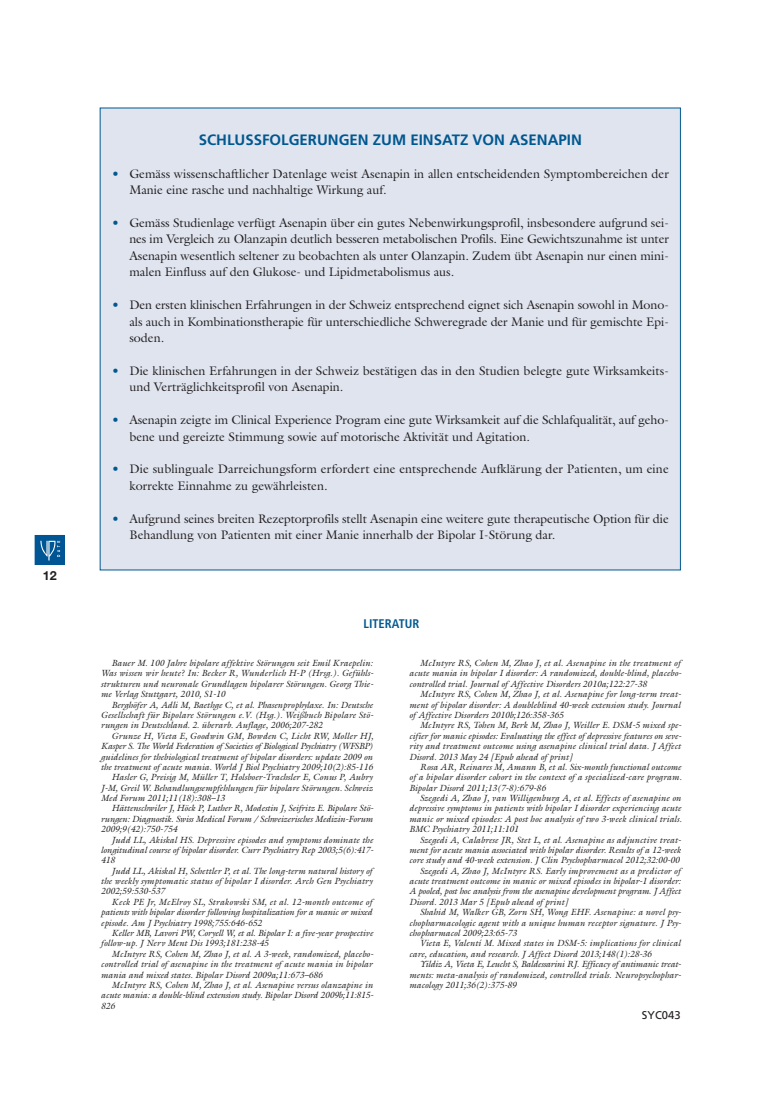
<style>
.page{position:relative;width:780px;height:1117px;background:#fff}
.page>*{position:absolute;margin:0;border:0;box-sizing:border-box;transform-origin:0 0}
.t1{font:700 15px "Frutiger";color:#005890}
.t2{font:12.5px/16.4px "Galliard";color:#231f20}
.t3{font:700 condensed 12.5px "Frutiger";color:#005890}
.t4{font:700 12.5px "Helvetica Neue";color:#231f20}
.t5{font:11.25px "Frutiger";color:#231f20}
.t6{font:italic 9px/10.4px "Galliard";color:#231f20;text-align:justify}
.t7{font:italic 9px "Galliard";letter-spacing:-.02em;color:#231f20}
.t8{font:italic 9px "Galliard";letter-spacing:.02em;color:#231f20}
.s1{color:#005890}
</style>
<div class="page">
<div style="left:35px;top:534px;width:30px;height:30px;background:#f7f9fb"></div>
<div style="left:35px;top:535px;width:30px;height:29px;background:#005594"></div>
<svg style="left:40px;top:540px;width:20px;height:20px"></svg>
<div style="left:100px;top:108px;width:580px;height:461px;background:#dfe4ef"></div>
<h2 class="t4" style="left:43px;top:568px;width:15px">12</h2>
<h1 class="t1" style="left:199px;top:134px;width:384px">SCHLUSSFOLGERUNGEN ZUM EINSATZ VON ASENAPIN</h1>
<h2 class="t2" style="left:129px;top:165px;width:541px;text-indent:-18px"><span class="s1">•</span> Gemäss wissenschaftlicher Datenlage weist Asenapin in allen entscheidenden Symptombereichen der<br>Manie eine rasche und nachhaltige Wirkung auf.</h2>
<p class="t2" style="left:129px;top:214px;width:541px;text-align:justify;text-indent:-18px"><span class="s1">•</span> Gemäss Studienlage verfügt Asenapin über ein gutes Nebenwirkungsprofil, insbesondere aufgrund sei&shy;nes im Vergleich zu Olanzapin deutlich besseren metabolischen Profils. Eine Gewichtszunahme ist unter Asenapin wesentlich seltener zu beobachten als unter Olanzapin. Zudem übt Asenapin nur einen mini&shy;malen Einfluss auf den Glukose- und Lipidmetabolismus aus.</p>
<h2 class="t2" style="left:129px;top:296px;width:541px;text-align:justify;text-indent:-18px"><span class="s1">•</span> Den ersten klinischen Erfahrungen in der Schweiz entsprechend eignet sich Asenapin sowohl in Mono&shy;als auch in Kombinationstherapie für unterschiedliche Schweregrade der Manie und für gemischte Epi&shy;soden.</h2>
<h2 class="t2" style="left:129px;top:362px;width:541px;text-indent:-18px"><span class="s1">•</span> Die klinischen Erfahrungen in der Schweiz bestätigen das in den Studien belegte gute Wirksamkeits&shy;und Verträglichkeitsprofil von Asenapin.</h2>
<h2 class="t2" style="left:129px;top:411px;width:541px;text-indent:-18px"><span class="s1">•</span> Asenapin zeigte im Clinical Experience Program eine gute Wirksamkeit auf die Schlafqualität, auf geho&shy;bene und gereizte Stimmung sowie auf motorische Aktivität und Agitation.</h2>
<h2 class="t2" style="left:129px;top:461px;width:541px;text-indent:-18px"><span class="s1">•</span> Die sublinguale Darreichungsform erfordert eine entsprechende Aufklärung der Patienten, um eine korrekte Einnahme zu gewährleisten.</h2>
<h2 class="t2" style="left:129px;top:510px;width:541px;text-indent:-18px"><span class="s1">•</span> Aufgrund seines breiten Rezeptorprofils stellt Asenapin eine weitere gute therapeutische Option für die<br>Behandlung von Patienten mit einer Manie innerhalb der Bipolar I-Störung dar.</h2>
<h2 class="t3" style="left:363px;top:618px;width:57px">LITERATUR</h2>
<p class="t6" style="left:101px;top:657px;width:274px;text-indent:11px">Bauer M. 100 Jahre bipolare affektive Störungen seit Emil Kraepelin:<br>Was wissen wir heute? In: Becker R, Wunderlich H-P (Hrsg.). Gefühls&shy;strukturen und neuronale Grundlagen bipolarer Störungen. Georg Thie&shy;me Verlag Stuttgart, 2010, S1-10</p>
<p class="t6" style="left:101px;top:699px;width:274px;text-indent:11px">Berghöfer A, Adli M, Baethge C, et al. Phasenprophylaxe. In: Deutsche Gesellschaft für Bipolare Störungen e.V. (Hsg.). Weißbuch Bipolare Stö&shy;rungen in Deutschland. 2. überarb. Auflage, 2006;207-282</p>
<p class="t6" style="left:111px;top:730px;width:263px">Grunze H, Vieta E, Goodwin GM, Bowden C, Licht RW, Moller HJ,</p>
<p class="t7" style="left:101px;top:740px;width:273px">Kasper S. The World Federation of Societies of Biological Psychiatry (WFSBP)</p>
<p class="t6" style="left:101px;top:751px;width:273px">guidelines for thebiological treatment of bipolar disorders: update 2009 on</p>
<p class="t6" style="left:101px;top:761px;width:273px">the treatment of acute mania. World J Biol Psychiatry 2009;10(2):85-116</p>
<p class="t6" style="left:111px;top:771px;width:263px">Hasler G, Preisig M, Müller T, Holsboer-Trachsler E, Conus P, Aubry</p>
<p class="t6" style="left:101px;top:782px;width:273px">J-M, Greil W. Behandlungsempfehlungen für bipolare Störungen. Schweiz</p>
<p class="t6" style="left:101px;top:792px;width:125px">Med Forum 2011;11(18):308–13</p>
<p class="t6" style="left:111px;top:803px;width:263px">Hättenschwiler J, Höck P, Luther R, Modestin J, Seifritz E. Bipolare Stö-</p>
<p class="t6" style="left:101px;top:813px;width:273px">rungen: Diagnostik. Swiss Medical Forum / Schweizerisches Medizin-Forum</p>
<p class="t6" style="left:101px;top:823px;width:78px">2009;9(42):750-754</p>
<p class="t6" style="left:111px;top:834px;width:263px">Judd LL, Akiskal HS. Depressive episodes and symptoms dominate the</p>
<p class="t6" style="left:101px;top:844px;width:274px">longitudinal course of bipolar disorder. Curr Psychiatry Rep 2003;5(6):417-</p>
<p class="t6" style="left:101px;top:854px;width:16px">418</p>
<p class="t6" style="left:111px;top:865px;width:262px">Judd LL, Akiskal H, Schettler P, et al. The long-term natural history of</p>
<p class="t6" style="left:101px;top:875px;width:273px">the weekly symptomatic status of bipolar I disorder. Arch Gen Psychiatry</p>
<p class="t6" style="left:101px;top:886px;width:65px">2002;59:530-537</p>
<p class="t8" style="left:111px;top:896px;width:262px">Keck PE Jr, McElroy SL, Strakowski SM, et al. 12-month outcome of</p>
<p class="t7" style="left:101px;top:906px;width:273px">patients with bipolar disorder following hospitalization for a manic or mixed</p>
<p class="t6" style="left:101px;top:917px;width:162px">episode. Am J Psychiatry 1998;755:646-652</p>
<p class="t6" style="left:111px;top:927px;width:263px">Keller MB, Lavori PW, Coryell W, et al. Bipolar I: a five-year prospective</p>
<p class="t6" style="left:101px;top:937px;width:169px">follow-up. J Nerv Ment Dis 1993;181:238-45</p>
<p class="t6" style="left:111px;top:948px;width:263px">McIntyre RS, Cohen M, Zhao J, et al. A 3-week, randomized, placebo-</p>
<p class="t6" style="left:101px;top:958px;width:273px">controlled trial of asenapine in the treatment of acute mania in bipolar</p>
<p class="t6" style="left:101px;top:969px;width:223px">mania and mixed states. Bipolar Disord 2009a;11:673–686</p>
<p class="t6" style="left:112px;top:979px;width:263px">McIntyre RS, Cohen M, Zhao J, et al. Asenapine versus olanzapine in</p>
<p class="t6" style="left:101px;top:989px;width:274px">acute mania: a double-blind extension study. Bipolar Disord 2009b;11:815-</p>
<p class="t6" style="left:101px;top:1000px;width:16px">826</p>
<p class="t6" style="left:409px;top:657px;width:274px;text-indent:11px">McIntyre RS, Cohen M, Zhao J, et al. Asenapine in the treatment of acute mania in bipolar I disorder: A randomized, double-blind, placebo&shy;controlled trial. Journal of Affective Disorders 2010a;122:27-38</p>
<p class="t6" style="left:409px;top:688px;width:273px;text-indent:11px">McIntyre RS, Cohen M, Zhao J, et al. Asenapine for long-term treat&shy;ment of bipolar disorder: A doubleblind 40-week extension study. Journal of Affective Disorders 2010b;126:358-365</p>
<p class="t6" style="left:409px;top:720px;width:274px;text-indent:11px">McIntyre RS, Tohen M, Berk M, Zhao J, Weiller E. DSM-5 mixed spe&shy;cifier for manic episodes: Evaluating the effect of depressive features on seve&shy;rity and treatment outcome using asenapine clinical trial data. J Affect Disord. 2013 May 24 [Epub ahead of print]</p>
<p class="t6" style="left:409px;top:761px;width:274px;text-indent:11px">Rosa AR, Reinares M, Amann B, et al. Six-month functional outcome of a bipolar disorder cohort in the context of a specialized-care program.<br>Bipolar Disord 2011;13(7-8):679-86</p>
<p class="t6" style="left:409px;top:792px;width:274px;text-indent:11px">Szegedi A, Zhao J, van Willigenburg A, et al. Effects of asenapine on depressive symptoms in patients with bipolar I disorder experiencing acute manic or mixed episodes: A post hoc analysis of two 3-week clinical trials.<br>BMC Psychiatry 2011;11:101</p>
<p class="t6" style="left:420px;top:834px;width:263px">Szegedi A, Calabrese JR, Stet L, et al. Asenapine as adjunctive treat-</p>
<p class="t6" style="left:409px;top:844px;width:273px">ment for acute mania associated with bipolar disorder. Results of a 12-week</p>
<p class="t6" style="left:409px;top:854px;width:272px">core study and 40-week extension. J Clin Psychopharmacol 2012;32:00-00</p>
<p class="t6" style="left:420px;top:865px;width:262px">Szegedi A, Zhao J, McIntyre RS. Early improvement as a predictor of</p>
<p class="t6" style="left:409px;top:875px;width:273px">acute treatment outcome in manic or mixed episodes in bipolar-1 disorder:</p>
<p class="t7" style="left:409px;top:885px;width:273px">A pooled, post hoc analysis from the asenapine development program. J Affect</p>
<p class="t6" style="left:409px;top:896px;width:160px">Disord. 2013 Mar 5 [Epub ahead of print]</p>
<p class="t6" style="left:420px;top:906px;width:263px">Shahid M, Walker GB, Zorn SH, Wong EHF. Asenapine: a novel psy-</p>
<p class="t6" style="left:409px;top:917px;width:273px">chopharmacologic agent with a unique human receptor signature. J Psy-</p>
<p class="t6" style="left:409px;top:927px;width:109px">chopharmacol 2009;23:65-73</p>
<p class="t6" style="left:420px;top:937px;width:262px">Vieta E, Valentí M. Mixed states in DSM-5: implications for clinical</p>
<p class="t6" style="left:409px;top:948px;width:244px">care, education, and research. J Affect Disord 2013;148(1):28-36</p>
<p class="t7" style="left:420px;top:958px;width:263px">Yildiz A, Vieta E, Leucht S, Baldessarini RJ. Efficacy of antimanic treat-</p>
<p class="t6" style="left:409px;top:969px;width:273px">ments: meta-analysis of randomized, controlled trials. Neuropsychophar-</p>
<p class="t6" style="left:409px;top:979px;width:109px">macology 2011;36(2):375-89</p>
<p class="t5" style="left:642px;top:1010px;width:40px">SYC043</p>
</div>
